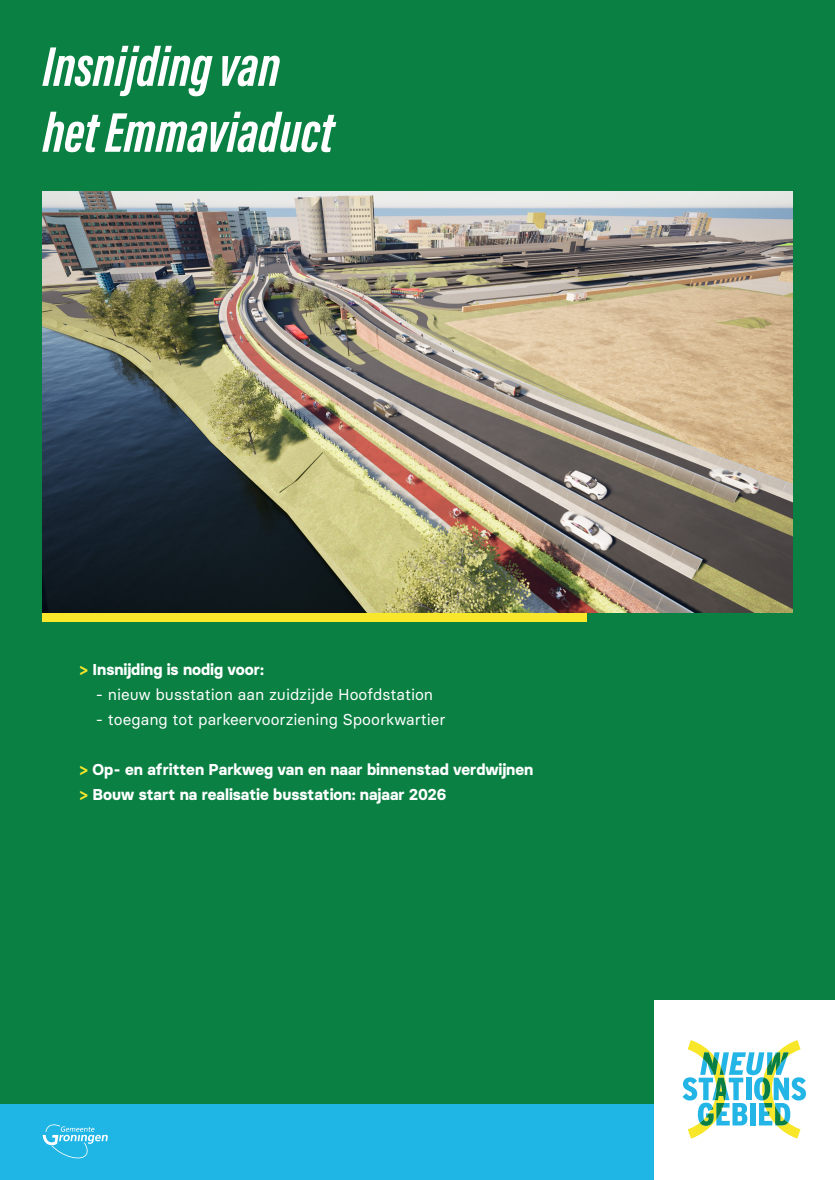
<style>
.page{position:relative;width:835px;height:1180px;background:#fff}
.page>*{position:absolute;margin:0;border:0;box-sizing:border-box;transform-origin:0 0}
.t1{font:italic 700 57.47px "Acumin Pro Extra Cond";color:#fff}
.t2{font:700 15.75px "Basier Circle";color:#fff}
.t3{font:15.75px "Basier Circle";color:#fff}
.s1{color:#f8e72a}
</style>
<div class="page">
<div style="left:0;top:0;width:834px;height:1106px;background:#0a8043"></div>
<div style="left:43px;top:611px;width:543px;height:11px;background:#f8e72a"></div>
<img style="left:43px;top:191px;width:749px;height:421px">
<div style="left:0;top:1104px;width:834px;height:76px;background:#1fb5e5"></div>
<div style="left:655px;top:1000px;width:179px;height:180px;background:#fff"></div>
<svg style="left:682px;top:1040px;width:123px;height:98px"></svg>
<svg style="left:43px;top:1124px;width:65px;height:35px"></svg>
<p class="t1" style="left:43px;top:31px;width:239px">Insnijding van</p>
<p class="t1" style="left:43px;top:97px;width:292px">het Emmaviaduct</p>
<p class="t2" style="left:80px;top:659px;width:185px"><span class="s1">&gt;</span> Insnijding is nodig voor:</p>
<p class="t3" style="left:96px;top:684px;width:339px">- nieuw busstation aan zuidzijde Hoofdstation</p>
<p class="t3" style="left:96px;top:709px;width:351px">- toegang tot parkeervoorziening Spoorkwartier</p>
<p class="t2" style="left:80px;top:760px;width:455px"><span class="s1">&gt;</span> Op- en afritten Parkweg van en naar binnenstad verdwijnen</p>
<p class="t2" style="left:80px;top:785px;width:368px"><span class="s1">&gt;</span> Bouw start na realisatie busstation: najaar 2026</p>
</div>
